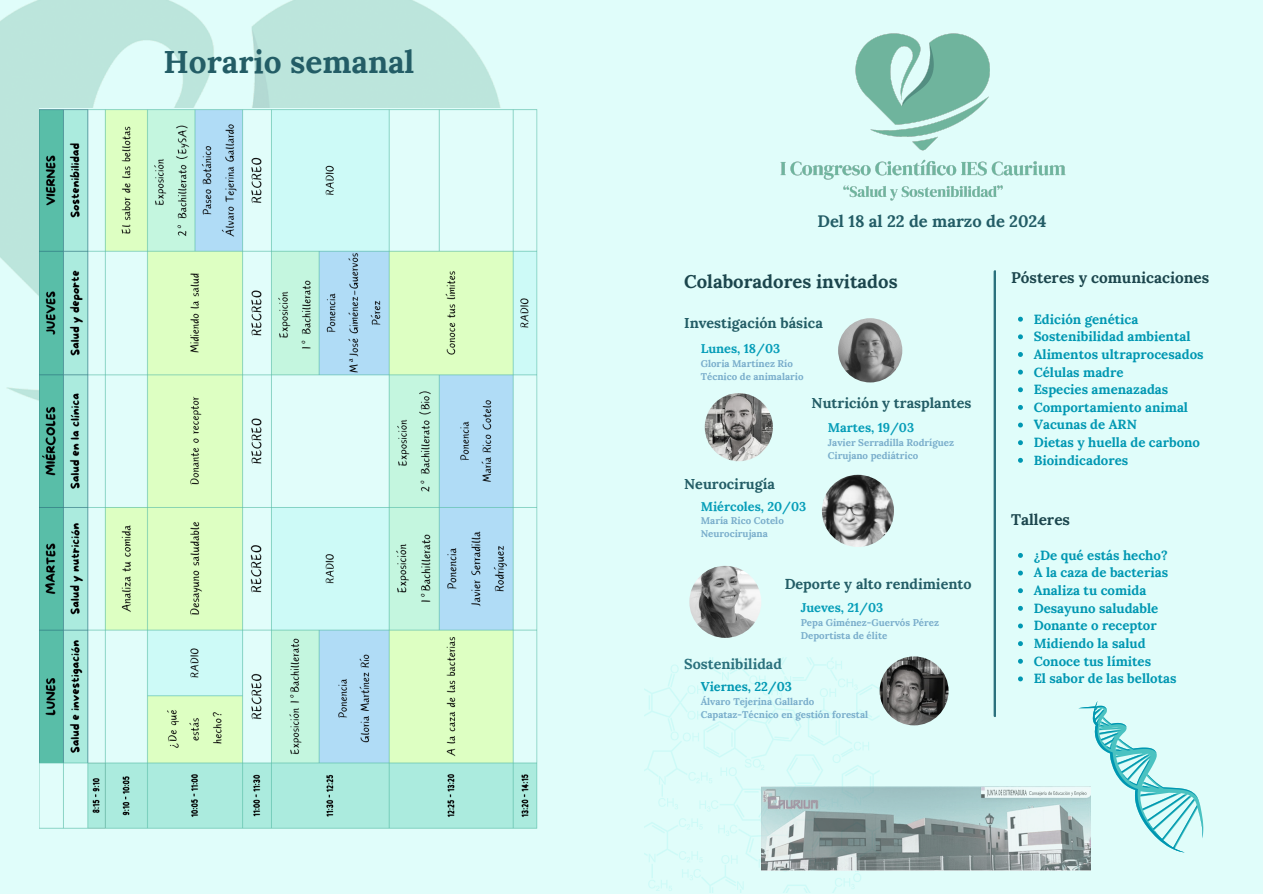
<style>
.page{position:relative;width:1263px;height:894px;background:#fff}
.page>*{position:absolute;margin:0;border:0;box-sizing:border-box;transform-origin:0 0}
.t1{font:700 31.65px "Lora";color:#235d66}
.t2{font:700 18.45px "Lora";color:#1c464d}
.t3{font:700 16.5px "Lora";color:#235d66}
.t4{font:700 15.3px "Lora";color:#1c464d}
.t5{font:700 14.4px "Lora";color:#235d66}
.t6{font:700 14.4px "Lora";color:#2b717d}
.t7{font:700 13.2px "Lora";color:#0097b2}
.t8{font:700 12.75px "Lora";color:#059db8}
.t9{font:700 12.75px "Lora";color:#0097b2}
.t10{font:700 9.75px/13px "Lora";color:#79adcb}
</style>
<div class="page">
<div style="left:0;top:0;width:1263px;height:893px;background:#e0fdfa"></div>
<svg style="left:644px;top:657px;width:235px;height:235px"></svg>
<img style="left:0;top:0;width:870px;height:493px">
<img style="left:768px;top:1px;width:298px;height:232px">
<img style="left:838px;top:318px;width:64px;height:64px;border-radius:50%">
<img style="left:705px;top:393px;width:68px;height:68px;border-radius:50%">
<img style="left:822px;top:474px;width:72px;height:73px;border-radius:50%">
<img style="left:689px;top:565px;width:72px;height:72px;border-radius:50%">
<img style="left:880px;top:656px;width:68px;height:69px;border-radius:50%">
<svg style="left:1018px;top:316px;width:5px;height:5px"></svg>
<svg style="left:1018px;top:334px;width:5px;height:5px"></svg>
<svg style="left:1018px;top:352px;width:5px;height:5px"></svg>
<svg style="left:1018px;top:369px;width:5px;height:5px"></svg>
<svg style="left:1018px;top:387px;width:5px;height:5px"></svg>
<svg style="left:1018px;top:405px;width:5px;height:5px"></svg>
<svg style="left:1018px;top:422px;width:5px;height:5px"></svg>
<svg style="left:1018px;top:440px;width:5px;height:5px"></svg>
<svg style="left:1018px;top:458px;width:5px;height:4px"></svg>
<svg style="left:1018px;top:553px;width:5px;height:4px"></svg>
<svg style="left:1018px;top:570px;width:5px;height:5px"></svg>
<svg style="left:1018px;top:588px;width:5px;height:5px"></svg>
<svg style="left:1018px;top:605px;width:5px;height:5px"></svg>
<svg style="left:1018px;top:623px;width:5px;height:5px"></svg>
<svg style="left:1018px;top:641px;width:5px;height:5px"></svg>
<svg style="left:1018px;top:658px;width:5px;height:5px"></svg>
<svg style="left:1018px;top:676px;width:5px;height:5px"></svg>
<svg style="left:1078px;top:701px;width:126px;height:168px"></svg>
<hr style="left:994px;top:270px;width:2px;height:446px;background:#2b717d">
<img style="left:39px;top:108px;width:499px;height:720px">
<img style="left:762px;top:786px;width:328px;height:83px">
<p class="t1" style="left:163px;top:41px;width:253px">Horario semanal</p>
<p class="t3" style="left:817px;top:210px;width:230px">Del 18 al 22 de marzo de 2024</p>
<h1 class="t2" style="left:684px;top:269px;width:215px">Colaboradores invitados</h1>
<p class="t5" style="left:684px;top:314px;width:140px">Investigación básica</p>
<p class="t8" style="left:701px;top:340px;width:81px">Lunes, 18/03</p>
<p class="t10" style="left:701px;top:357px;width:94px">Gloria Martínez Río</p>
<p class="t10" style="left:701px;top:370px;width:104px">Técnico de animalario</p>
<p class="t5" style="left:684px;top:474px;width:92px">Neurocirugía</p>
<h3 class="t5" style="left:812px;top:394px;width:161px">Nutrición y trasplantes</h3>
<p class="t8" style="left:828px;top:419px;width:88px">Martes, 19/03</p>
<h3 class="t10" style="left:828px;top:435px;width:128px">Javier Serradilla Rodríguez</h3>
<p class="t10" style="left:828px;top:448px;width:92px">Cirujano pediátrico</p>
<p class="t8" style="left:701px;top:497px;width:107px">Miércoles, 20/03</p>
<p class="t10" style="left:701px;top:514px;width:85px">María Rico Cotelo<br>Neurocirujana</p>
<h2 class="t5" style="left:785px;top:574px;width:188px">Deporte y alto rendimiento</h2>
<h4 class="t6" style="left:684px;top:654px;width:99px">Sostenibilidad</h4>
<p class="t8" style="left:801px;top:599px;width:84px">Jueves, 21/03</p>
<p class="t10" style="left:801px;top:616px;width:140px">Pepa Giménez-Guervós Pérez</p>
<p class="t10" style="left:801px;top:629px;width:88px">Deportista de élite</p>
<p class="t9" style="left:701px;top:678px;width:93px">Viernes, 22/03</p>
<p class="t10" style="left:701px;top:694px;width:115px">Álvaro Tejerina Gallardo</p>
<p class="t10" style="left:701px;top:707px;width:169px">Capataz-Técnico en gestión forestal</p>
<p class="t4" style="left:1011px;top:268px;width:200px">Pósteres y comunicaciones</p>
<p class="t7" style="left:1034px;top:310px;width:106px">Edición genética</p>
<p class="t7" style="left:1034px;top:328px;width:158px">Sostenibilidad ambiental</p>
<h6 class="t7" style="left:1034px;top:345px;width:171px">Alimentos ultraprocesados</h6>
<p class="t7" style="left:1034px;top:363px;width:91px">Células madre</p>
<p class="t7" style="left:1034px;top:381px;width:136px">Especies amenazadas</p>
<p class="t7" style="left:1034px;top:398px;width:156px">Comportamiento animal</p>
<p class="t7" style="left:1034px;top:416px;width:105px">Vacunas de ARN</p>
<p class="t7" style="left:1034px;top:433px;width:168px">Dietas y huella de carbono</p>
<p class="t7" style="left:1034px;top:451px;width:96px">Bioindicadores</p>
<p class="t4" style="left:1011px;top:509px;width:60px">Talleres</p>
<p class="t7" style="left:1034px;top:546px;width:135px">¿De qué estás hecho?</p>
<p class="t7" style="left:1034px;top:564px;width:136px">A la caza de bacterias</p>
<p class="t7" style="left:1034px;top:581px;width:114px">Analiza tu comida</p>
<p class="t7" style="left:1034px;top:599px;width:126px">Desayuno saludable</p>
<p class="t7" style="left:1034px;top:617px;width:125px">Donante o receptor</p>
<p class="t7" style="left:1034px;top:634px;width:113px">Midiendo la salud</p>
<p class="t7" style="left:1034px;top:652px;width:119px">Conoce tus límites</p>
<h3 class="t7" style="left:1034px;top:669px;width:144px">El sabor de las bellotas</h3>
</div>
